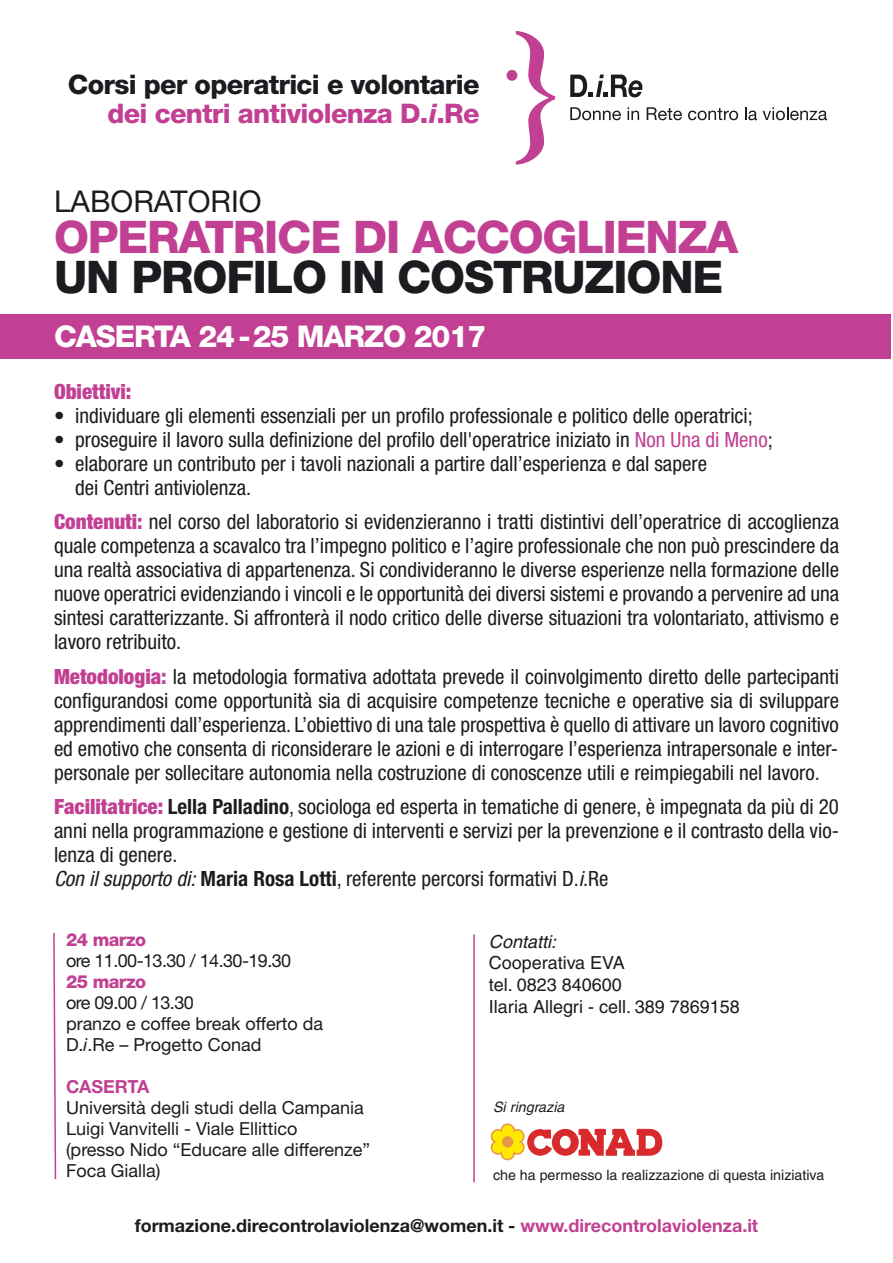
<style>
.page{position:relative;width:893px;height:1263px;background:#fff}
.page>*{position:absolute;margin:0;border:0;box-sizing:border-box;transform-origin:0 0}
.t1{font:800 45px "Helvetica Neue";letter-spacing:-.025em;color:#c14093}
.t2{font:800 45px "Helvetica Neue";letter-spacing:-.025em;color:#1b1c20}
.t3{font:800 30px "Helvetica Neue";letter-spacing:-.035em;color:#fff}
.t4{font:30px "Helvetica Neue";color:#1b1c20}
.t5{font:800 27px/28.5px "Helvetica Neue";letter-spacing:-.025em;color:#1b1c20;text-align:right}
.t6{font:condensed 21px/24px "Helvetica Neue";color:#1b1c20}
.t7{font:900 condensed 21px "Helvetica Neue";color:#c14093}
.t8{font:18px/21px "Helvetica Neue";color:#1b1c20}
.t9{font:700 18px "Helvetica Neue";color:#1b1c20}
.t10{font:18px/21.6px "Helvetica";color:#1b1c20}
.t11{font:18px "Helvetica Neue";letter-spacing:-.03em;color:#1b1c20}
.t12{font:800 18px "Helvetica Neue";letter-spacing:-.03em;color:#c14093}
.t13{font:italic 18px "Helvetica";color:#1b1c20}
.t14{font:700 18px "Helvetica Neue";color:#c14093}
.t15{font:14.25px "Helvetica";color:#1b1c20}
.t16{font:italic 14.25px "Helvetica";color:#1b1c20}
.s1{color:#c14093}
.s2{font-style:italic;color:#c14093}
.s3{font-weight:900;color:#c14093}
.s4{font-weight:800;color:#c14093}
.s5{font-weight:700}
.s6{font-style:italic}
</style>
<div class="page">
<div style="left:507px;top:70px;width:10px;height:11px;background:#c14093;border-radius:50%"></div>
<svg style="left:516px;top:31px;width:39px;height:134px"></svg>
<svg style="left:570px;top:107px;width:51px;height:13px"></svg>
<svg style="left:628px;top:107px;width:11px;height:13px"></svg>
<svg style="left:647px;top:107px;width:35px;height:13px"></svg>
<svg style="left:688px;top:108px;width:50px;height:12px"></svg>
<svg style="left:745px;top:107px;width:12px;height:13px"></svg>
<svg style="left:763px;top:107px;width:64px;height:13px"></svg>
<svg style="left:570px;top:75px;width:72px;height:22px"></svg>
<div style="left:0;top:314px;width:891px;height:45px;background:#c14093"></div>
<svg style="left:53px;top:933px;width:4px;height:247px"></svg>
<hr style="left:473px;top:934px;width:2px;height:248px;background:#c14093">
<svg style="left:490px;top:1123px;width:173px;height:37px"></svg>
<p class="t5" style="left:68px;top:73px;width:413px">Corsi per operatrici e volontarie <span class="s1">dei centri antiviolenza D.</span><span class="s2">i</span><span class="s1">.Re</span></p>
<h2 class="t4" style="left:54px;top:191px;width:209px">LABORATORIO</h2>
<h1 class="t1" style="left:54px;top:221px;width:686px">OPERATRICE DI ACCOGLIENZA</h1>
<h1 class="t2" style="left:54px;top:261px;width:671px">UN PROFILO IN COSTRUZIONE</h1>
<h2 class="t3" style="left:54px;top:326px;width:434px">CASERTA 24-25 MARZO 2017</h2>
<p class="t7" style="left:54px;top:384px;width:79px">Obiettivi:</p>
<p class="t6" style="left:54px;top:405px;width:700px">• individuare gli elementi essenziali per un profilo professionale e politico delle operatrici;</p>
<p class="t6" style="left:54px;top:429px;width:720px">• proseguire il lavoro sulla definizione del profilo dell'operatrice iniziato in <span class="s1">Non Una di Meno</span>;</p>
<p class="t6" style="left:75px;top:453px;width:633px;text-indent:-21px">• elaborare un contributo per i tavoli nazionali a partire dall’esperienza e dal sapere dei Centri antiviolenza.</p>
<p class="t6" style="left:54px;top:511px;width:786px;text-align:justify"><span class="s3">Contenuti</span><span class="s4">:</span> nel corso del laboratorio si evidenzieranno i tratti distintivi dell’operatrice di accoglienza quale competenza a scavalco tra l’impegno politico e l’agire professionale che non può prescindere da una realtà associativa di appartenenza. Si condivideranno le diverse esperienze nella formazione delle nuove operatrici evidenziando i vincoli e le opportunità dei diversi sistemi e provando a pervenire ad una sintesi caratterizzante. Si affronterà il nodo critico delle diverse situazioni tra volontariato, attivismo e lavoro retribuito.</p>
<p class="t6" style="left:54px;top:666px;width:786px;text-align:justify"><span class="s3">Metodologia</span><span class="s4">:</span> la metodologia formativa adottata prevede il coinvolgimento diretto delle partecipanti configurandosi come opportunità sia di acquisire competenze tecniche e operative sia di sviluppare apprendimenti dall’esperienza. L’obiettivo di una tale prospettiva è quello di attivare un lavoro cognitivo ed emotivo che consenta di riconsiderare le azioni e di interrogare l’esperienza intrapersonale e inter&shy;personale per sollecitare autonomia nella costruzione di conoscenze utili e reimpiegabili nel lavoro.</p>
<p class="t6" style="left:54px;top:796px;width:786px"><span class="s3">Facilitatrice:</span> <span class="s5">Lella Palladino</span>, sociologa ed esperta in tematiche di genere, è impegnata da più di 20 anni nella programmazione e gestione di interventi e servizi per la prevenzione e il contrasto della vio&shy;lenza di genere.<br><span class="s6">Con ilsupporto di:</span><span class="s5">Maria Rosa Lotti</span>, referente percorsi formativi D.<span class="s6">i</span>.Re</p>
<p class="t12" style="left:66px;top:933px;width:82px">24 marzo</p>
<p class="t11" style="left:66px;top:954px;width:227px">ore 11.00-13.30 / 14.30-19.30</p>
<p class="t12" style="left:66px;top:975px;width:82px">25 marzo</p>
<p class="t8" style="left:66px;top:994px;width:259px">ore 09.00 / 13.30<br>pranzo e coffee break offerto da<br>D.<span class="s6">i</span>.Re – Progetto Conad</p>
<p class="t14" style="left:66px;top:1080px;width:85px">CASERTA</p>
<p class="t8" style="left:66px;top:1099px;width:306px">Università degli studi della Campania<br>Luigi Vanvitelli - Viale Ellittico<br>(presso Nido “Educare alle differenze”<br>Foca Gialla)</p>
<p class="t13" style="left:489px;top:935px;width:72px">Contatti:</p>
<p class="t10" style="left:489px;top:954px;width:252px">Cooperativa EVA<br>tel. 0823 840600<br>Ilaria Allegri - cell. 389 7869158</p>
<p class="t16" style="left:493px;top:1102px;width:76px">Si ringrazia</p>
<p class="t15" style="left:493px;top:1170px;width:333px">che ha permesso la realizzazione di questa iniziativa</p>
<p class="t9" style="left:135px;top:1219px;width:625px">formazione.direcontrolaviolenza@women.it - <span class="s1">www.direcontrolaviolenza.it</span></p>
</div>
